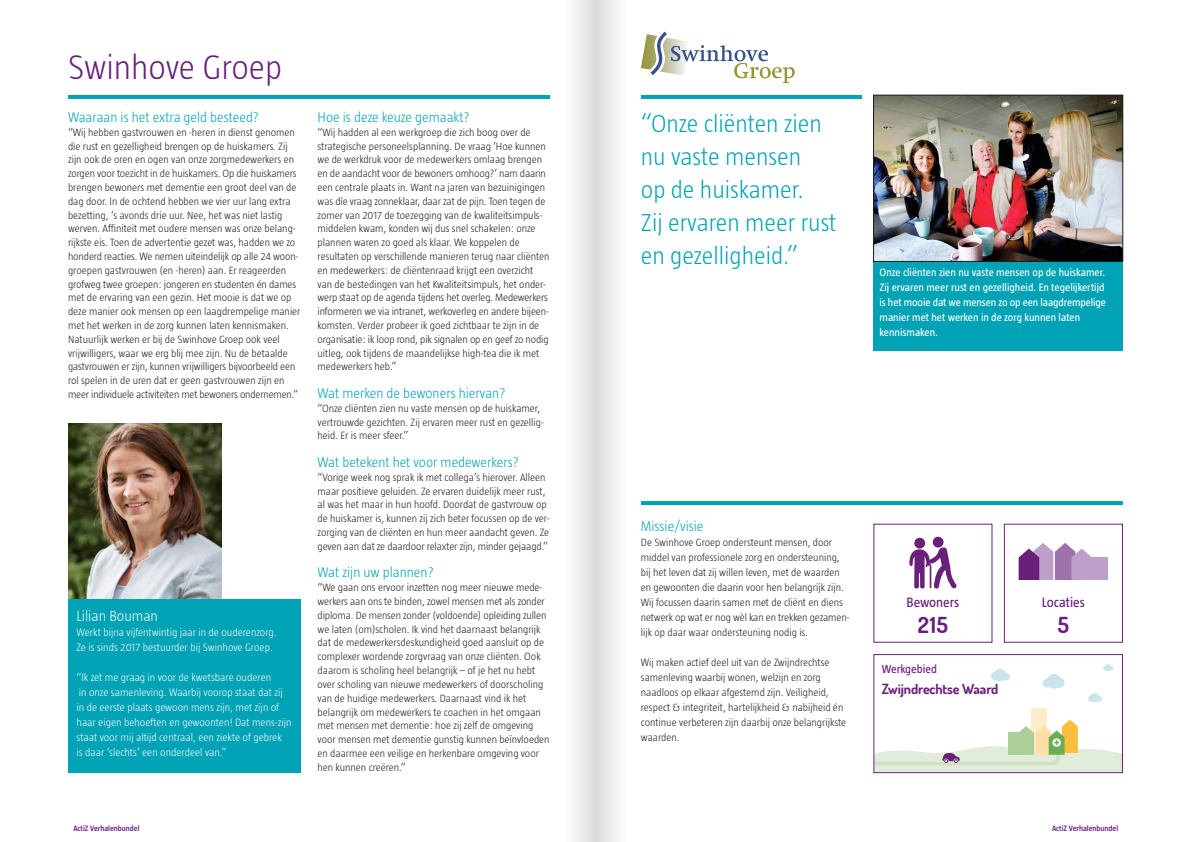
<style>
.page{position:relative;width:1191px;height:842px;background:#fff}
.page>*{position:absolute;margin:0;border:0;box-sizing:border-box;transform-origin:0 0}
.t1{font:300 35px "Taz";color:#69207a}
.t2{font:300 25px/33px "Taz";color:#00a2b5}
.t3{font:700 22px "Dosis";color:#69207a}
.t4{font:300 15px "Taz";color:#fff}
.t5{font:300 14.3px "Taz";color:#00a2b5}
.t6{font:700 14px "Dosis";letter-spacing:-.01em;color:#69207a}
.t7{font:14px "Taz";color:#69207a}
.t8{font:12px "Taz";color:#69207a}
.t9{font:300 11px/15px "Taz";color:#fff}
.t10{font:11px/15px "Taz";color:#fff}
.t11{font:300 10.8px/13.8px "Taz";color:#1d1d1b}
.t12{font:600 8px "Taz";color:#69207a}
</style>
<div class="page">
<svg style="left:1042px;top:674px;width:22px;height:15px"></svg>
<div style="left:1030px;top:709px;width:16px;height:42px;background:#ffeccb"></div>
<svg style="left:1088px;top:693px;width:14px;height:9px"></svg>
<div style="left:873px;top:654px;width:250px;height:119px;border:1px solid #69207a"></div>
<svg style="left:991px;top:669px;width:18px;height:12px"></svg>
<svg style="left:873px;top:720px;width:249px;height:52px"></svg>
<svg style="left:1103px;top:664px;width:10px;height:7px"></svg>
<div style="left:563px;top:0;width:32px;height:842px;background:linear-gradient(to right,#fff,#ddd)"></div>
<div style="left:595px;top:0;width:32px;height:842px;background:linear-gradient(to right,#dadad9,#fdfdfd)"></div>
<div style="left:68px;top:537px;width:232px;height:236px;background:#00a2b5"></div>
<hr style="left:641px;top:95px;width:221px;height:4px;background:#00a2b5">
<hr style="left:68px;top:95px;width:482px;height:4px;background:#00a2b5">
<svg style="left:641px;top:501px;width:482px;height:4px;background:#03a3b6"></svg>
<div style="left:873px;top:261px;width:250px;height:90px;background:#00a2b5"></div>
<div style="left:68px;top:424px;width:241px;height:174px;background:#fff"></div>
<img style="left:68px;top:424px;width:153px;height:174px">
<svg style="left:641px;top:31px;width:153px;height:52px"></svg>
<img style="left:875px;top:97px;width:246px;height:163px">
<div style="left:873px;top:95px;width:250px;height:167px;border:1px solid #1d1d1b"></div>
<svg style="left:909px;top:536px;width:47px;height:53px"></svg>
<div style="left:1003px;top:524px;width:120px;height:119px;border:1px solid #69207a"></div>
<svg style="left:1018px;top:543px;width:73px;height:37px"></svg>
<div style="left:1086px;top:557px;width:22px;height:23px;background:#bca0c9"></div>
<h1 class="t1" style="left:68px;top:49px;width:215px">Swinhove Groep</h1>
<h3 class="t5" style="left:68px;top:110px;width:192px">Waaraan is het extra geld besteed?</h3>
<p class="t11" style="left:68px;top:125px;width:234px">“Wij hebben gastvrouwen en -heren in dienst genomen die rust en gezelligheid brengen op de huiskamers. Zij zijn ook de oren en ogen van onze zorgmedewerkers en zorgen voor toezicht in de huiskamers. Op die huiskamers brengen bewoners met dementie een groot deel van de dag door. In de ochtend hebben we vier uur lang extra bezetting, ’s avonds drie uur. Nee, het was niet lastig werven. Affiniteit met oudere mensen was onze belang&shy;rijkste eis. Toen de advertentie gezet was, hadden we zo honderd reacties. We nemen uiteindelijk op alle 24 woon&shy;groepen gastvrouwen (en -heren) aan. Er reageerden grofweg twee groepen: jongeren en studenten én dames met de ervaring van een gezin. Het mooie is dat we op deze manier ook mensen op een laagdrempelige manier met het werken in de zorg kunnen laten kennismaken.<br>Natuurlijk werken er bij de Swinhove Groep ook veel vrijwilligers, waar we erg blij mee zijn. Nu de betaalde gastvrouwen er zijn, kunnen vrijwilligers bijvoorbeeld een rol spelen in de uren dat er geen gastvrouwen zijn en meer individuele activiteiten met bewoners ondernemen.”</p>
<h3 class="t4" style="left:77px;top:608px;width:83px">Lilian Bouman</h3>
<p class="t9" style="left:77px;top:625px;width:202px">Werkt bijna vijfentwintig jaar in de ouderenzorg.<br>Ze is sinds 2017 bestuurder bij Swinhove Groep.</p>
<p class="t9" style="left:77px;top:670px;width:217px">“Ik zet me graag in voor de kwetsbare ouderen<br>in onze samenleving. Waarbij voorop staat dat zij<br>in de eerste plaats gewoon mens zijn, met zijn of haar eigen behoeften en gewoonten! Dat mens-zijn staat voor mij altijd centraal, een ziekte of gebrek<br>is daar ‘slechts’ een onderdeel van.”</p>
<h3 class="t5" style="left:317px;top:110px;width:154px">Hoe is deze keuze gemaakt?</h3>
<p class="t11" style="left:317px;top:125px;width:233px">“Wij hadden al een werkgroep die zich boog over de strategische personeelsplanning. De vraag ‘Hoe kunnen we de werkdruk voor de medewerkers omlaag brengen en de aandacht voor de bewoners omhoog?’ nam daarin een centrale plaats in. Want na jaren van bezuinigingen was díe vraag zonneklaar, daar zat de pijn. Toen tegen de zomer van 2017 de toezegging van de kwaliteitsimpuls&shy;middelen kwam, konden wij dus snel schakelen: onze plannen waren zo goed als klaar. We koppelen de resultaten op verschillende manieren terug naar cliënten en medewerkers: de cliëntenraad krijgt een overzicht van de bestedingen van het Kwaliteitsimpuls, het onder&shy;werp staat op de agenda tijdens het overleg. Medewerkers informeren we via intranet, werkoverleg en andere bijeen&shy;komsten. Verder probeer ik goed zichtbaar te zijn in de organisatie: ik loop rond, pik signalen op en geef zo nodig uitleg, ook tijdens de maandelijkse high-tea die ik met medewerkers heb.”</p>
<h3 class="t5" style="left:317px;top:386px;width:189px">Wat merken de bewoners hiervan?</h3>
<p class="t11" style="left:317px;top:401px;width:228px">“Onze cliënten zien nu vaste mensen op de huiskamer, vertrouwde gezichten. Zij ervaren meer rust en gezellig&shy;heid. Er is meer sfeer.”</p>
<h3 class="t5" style="left:317px;top:455px;width:203px">Wat betekent het voor medewerkers?</h3>
<p class="t11" style="left:317px;top:470px;width:233px">“Vorige week nog sprak ik met collega’s hierover. Alleen maar positieve geluiden. Ze ervaren duidelijk meer rust, al was het maar in hun hoofd. Doordat de gastvrouw op de huiskamer is, kunnen zij zich beter focussen op de ver&shy;zorging van de cliënten en hun meer aandacht geven. Ze geven aan dat ze daardoor relaxter zijn, minder gejaagd.”</p>
<h3 class="t5" style="left:317px;top:565px;width:118px">Wat zijn uw plannen?</h3>
<p class="t11" style="left:317px;top:581px;width:233px">“We gaan ons ervoor inzetten nog meer nieuwe mede&shy;werkers aan ons te binden, zowel mensen met als zonder diploma. De mensen zonder (voldoende) opleiding zullen we laten (om)scholen. Ik vind het daarnaast belangrijk dat de medewerkersdeskundigheid goed aansluit op de complexer wordende zorgvraag van onze cliënten. Ook daarom is scholing heel belangrijk – of je het nu hebt over scholing van nieuwe medewerkers of doorscholing van de huidige medewerkers. Daarnaast vind ik het belangrijk om medewerkers te coachen in het omgaan met mensen met dementie: hoe zij zelf de omgeving voor mensen met dementie gunstig kunnen beïnvloeden en daarmee een veilige en herkenbare omgeving voor hen kunnen creëren.”</p>
<h2 class="t2" style="left:641px;top:107px;width:197px">“Onze cliënten zien nu vaste mensen<br>op de huiskamer.<br>Zij ervaren meer rust en gezelligheid.”</h2>
<p class="t10" style="left:879px;top:265px;width:228px">Onze cliënten zien nu vaste mensen op de huiskamer.<br>Zij ervaren meer rust en gezelligheid. En tegelijkertijd is het mooie dat we mensen zo op een laagdrempelige manier met het werken in de zorg kunnen laten kennismaken.</p>
<h3 class="t5" style="left:641px;top:519px;width:64px">Missie/visie</h3>
<p class="t11" style="left:641px;top:535px;width:210px;line-height:15px">De Swinhove Groep ondersteunt mensen, door middel van professionele zorg en ondersteuning, bij het leven dat zij willen leven, met de waarden en gewoonten die daarin voor hen belangrijk zijn.<br>Wij focussen daarin samen met de cliënt en diens netwerk op wat er nog wèl kan en trekken gezamen&shy;lijk op daar waar ondersteuning nodig is.</p>
<p class="t11" style="left:641px;top:655px;width:207px;line-height:15px">Wij maken actief deel uit van de Zwijndrechtse samenleving waarbij wonen, welzijn en zorg naadloos op elkaar afgestemd zijn. Veiligheid, respect &amp; integriteit, hartelijkheid &amp; nabijheid én continue verbeteren zijn daarbij onze belangrijkste waarden.</p>
<p class="t7" style="left:906px;top:595px;width:54px">Bewoners</p>
<h3 class="t3" style="left:917px;top:611px;width:32px">215</h3>
<p class="t8" style="left:882px;top:662px;width:57px">Werkgebied</p>
<p class="t6" style="left:882px;top:679px;width:118px">Zwijndrechtse Waard</p>
<p class="t7" style="left:1042px;top:595px;width:44px">Locaties</p>
<h3 class="t3" style="left:1057px;top:611px;width:13px">5</h3>
<p class="t12" style="left:73px;top:824px;width:68px">ActiZ Verhalenbundel</p>
<p class="t12" style="left:1052px;top:824px;width:68px">ActiZ Verhalenbundel</p>
</div>
